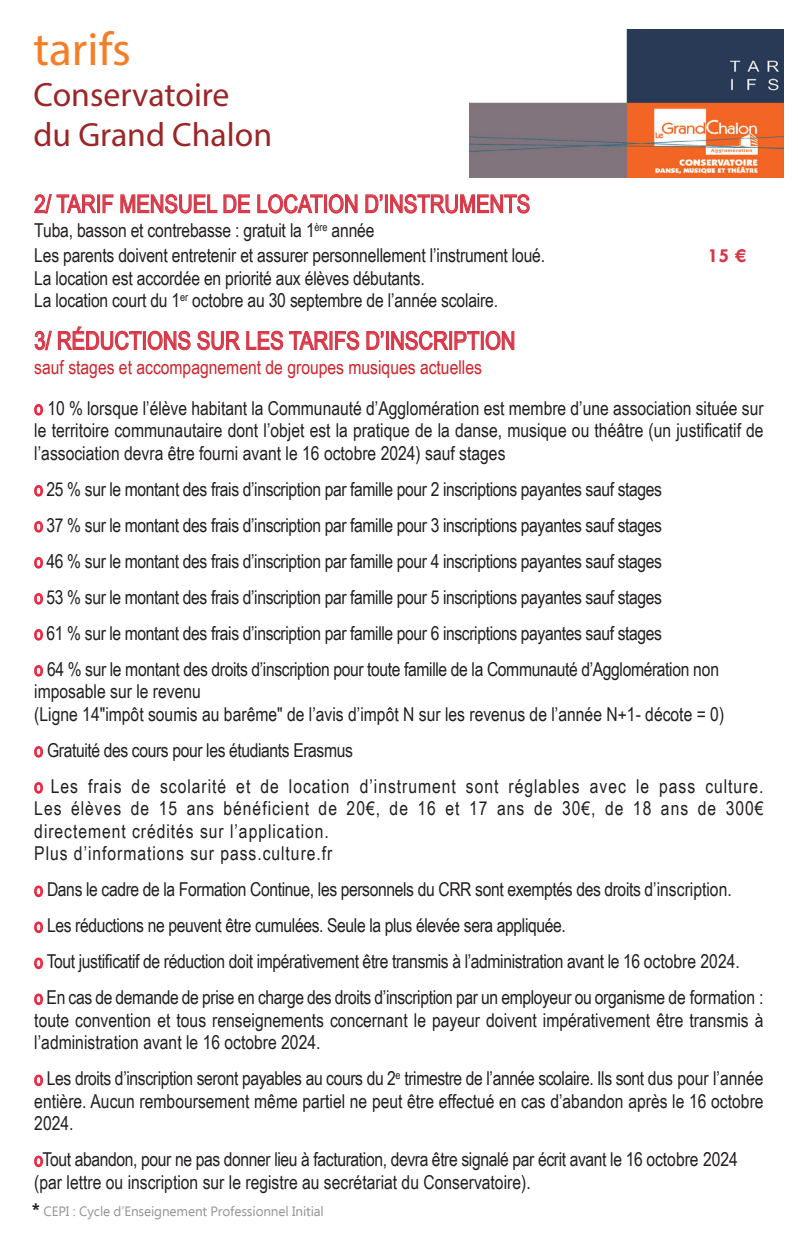
<style>
.page{position:relative;width:798px;height:1244px;background:#fff}
.page>*{position:absolute;margin:0;border:0;box-sizing:border-box;transform-origin:0 0}
.t1{font:47.25px "Myriad Pro";color:#f57d26}
.t2{font:33.75px "Myriad Pro";color:#9c2527}
.COURANT{font:24.75px "Arial Narrow";color:#d83747}
.COURANT-2{font:700 20.25px "Tw Cen";color:#d83747}
.COURANT-3{font:19.12px/22.5px "Arial Narrow";letter-spacing:-.02em;color:#231f20;text-align:justify}
.COURANT-4{font:19.12px/22.5px "Arial Narrow";color:#231f20}
.COURANT-5{font:19.12px "Arial Narrow";color:#d1232a}
.COURANT-6{font:19.12px "Arial Narrow";letter-spacing:.05em;color:#231f20}
.COURANT-7{font:13.5px "Ebrima";letter-spacing:-.01em;color:#939598}
.s1{color:#ed2541}
.s2{font-weight:700;font-size:18px;color:#231f20}
</style>
<div class="page">
<svg style="left:34px;top:326px;width:350px;height:25px"></svg>
<div style="left:386px;top:331px;width:3px;height:19px;border:1px solid #d83747"></div>
<svg style="left:391px;top:330px;width:123px;height:21px"></svg>
<svg style="left:34px;top:404px;width:9px;height:12px"></svg>
<svg style="left:34px;top:485px;width:9px;height:12px"></svg>
<svg style="left:34px;top:521px;width:9px;height:12px"></svg>
<svg style="left:34px;top:557px;width:9px;height:12px"></svg>
<svg style="left:34px;top:593px;width:9px;height:12px"></svg>
<svg style="left:34px;top:629px;width:9px;height:12px"></svg>
<svg style="left:34px;top:665px;width:9px;height:12px"></svg>
<svg style="left:34px;top:746px;width:9px;height:12px"></svg>
<svg style="left:34px;top:782px;width:9px;height:12px"></svg>
<svg style="left:34px;top:885px;width:9px;height:12px"></svg>
<svg style="left:34px;top:921px;width:9px;height:12px"></svg>
<svg style="left:34px;top:957px;width:9px;height:12px"></svg>
<svg style="left:34px;top:993px;width:9px;height:12px"></svg>
<svg style="left:34px;top:1074px;width:9px;height:12px"></svg>
<svg style="left:34px;top:1155px;width:9px;height:12px"></svg>
<img style="left:469px;top:30px;width:313px;height:147px">
<svg style="left:34px;top:194px;width:80px;height:20px"></svg>
<svg style="left:120px;top:194px;width:238px;height:20px"></svg>
<svg style="left:365px;top:194px;width:18px;height:20px"></svg>
<div style="left:385px;top:194px;width:3px;height:19px;border:1px solid #d83747"></div>
<svg style="left:390px;top:194px;width:140px;height:20px"></svg>
<p class="t1" style="left:33px;top:20px;width:99px">tarifs</p>
<p class="t2" style="left:33px;top:73px;width:197px">Conservatoire</p>
<p class="t2" style="left:33px;top:114px;width:240px">du Grand Chalon</p>
<p class="COURANT" style="left:34px;top:186px;width:497px">2/ TARIF MENSUEL DE LOCATION D’INSTRUMENTS</p>
<p class="COURANT-3" style="left:34px;top:219px;width:341px">Tuba, basson et contrebasse : gratuit la 1<sup>ère</sup> année</p>
<p class="COURANT-3" style="left:34px;top:243px;width:512px">Les parents doivent entretenir et assurer personnellement l’instrument loué.</p>
<p class="COURANT-2" style="left:707px;top:243px;width:40px">15 €</p>
<p class="COURANT-3" style="left:34px;top:266px;width:392px">La location est accordée en priorité aux élèves débutants.</p>
<p class="COURANT-3" style="left:34px;top:288px;width:465px">La location court du 1<sup>er</sup> octobre au 30 septembre de l’année scolaire.</p>
<p class="COURANT" style="left:34px;top:322px;width:482px">3/ RÉDUCTIONS SUR LES TARIFS D’INSCRIPTION</p>
<p class="COURANT-5" style="left:34px;top:353px;width:449px">sauf stages et accompagnement de groupes musiques actuelles</p>
<p class="COURANT-3" style="left:34px;top:396px;width:730px"><span class="s1">ο</span> 10 % lorsque l’élève habitant la Communauté d’Agglomération est membre d’une association située sur le territoire communautaire dont l’objet est la pratique de la danse, musique ou théâtre (un justificatif de l’association devra être fourni avant le 16 octobre 2024) sauf stages</p>
<p class="COURANT-3" style="left:34px;top:477px;width:629px"><span class="s1">ο</span> 25 % sur le montant des frais d’inscription par famille pour 2 inscriptions payantes sauf stages</p>
<p class="COURANT-3" style="left:34px;top:513px;width:629px"><span class="s1">ο</span> 37 % sur le montant des frais d’inscription par famille pour 3 inscriptions payantes sauf stages</p>
<p class="COURANT-3" style="left:34px;top:549px;width:629px"><span class="s1">ο</span> 46 % sur le montant des frais d’inscription par famille pour 4 inscriptions payantes sauf stages</p>
<p class="COURANT-3" style="left:34px;top:585px;width:629px"><span class="s1">ο</span> 53 % sur le montant des frais d’inscription par famille pour 5 inscriptions payantes sauf stages</p>
<p class="COURANT-3" style="left:34px;top:621px;width:629px"><span class="s1">ο</span> 61 % sur le montant des frais d’inscription par famille pour 6 inscriptions payantes sauf stages</p>
<p class="COURANT-4" style="left:34px;top:657px;width:691px"><span class="s1">ο</span> 64 % sur le montant des droits d’inscription pour toute famille de la Communauté d’Agglomération non imposable sur le revenu<br>(Ligne 14"impôt soumis au barême" de l’avis d’impôt N sur les revenus de l’année N+1- décote = 0)</p>
<p class="COURANT-3" style="left:34px;top:738px;width:320px"><span class="s1">ο</span> Gratuité des cours pour les étudiants Erasmus</p>
<p class="COURANT-3" style="left:34px;top:774px;width:730px"><span class="s1">ο</span> Les frais de scolarité et de location d’instrument sont réglables avec le pass culture.<br>Les élèves de 15 ans bénéficient de 20€, de 16 et 17 ans de 30€, de 18 ans de 300€ directement crédités sur l’application.</p>
<p class="COURANT-6" style="left:34px;top:839px;width:299px">Plus d’informations sur pass.culture.fr</p>
<p class="COURANT-3" style="left:34px;top:877px;width:698px"><span class="s1">ο</span> Dans le cadre de la Formation Continue, les personnels du CRR sont exemptés des droits d’inscription.</p>
<p class="COURANT-3" style="left:34px;top:913px;width:533px"><span class="s1">ο</span> Les réductions ne peuvent être cumulées. Seule la plus élevée sera appliquée.</p>
<p class="COURANT-3" style="left:34px;top:949px;width:706px"><span class="s1">ο</span> Tout justificatif de réduction doit impérativement être transmis à l’administration avant le 16 octobre 2024.</p>
<p class="COURANT-3" style="left:34px;top:985px;width:730px"><span class="s1">ο</span> En cas de demande de prise en charge des droits d’inscription par un employeur ou organisme de formation :</p>
<p class="COURANT-4" style="left:34px;top:1008px;width:730px">toute convention et tous renseignements concernant le payeur doivent impérativement être transmis à l’administration avant le 16 octobre 2024.</p>
<p class="COURANT-3" style="left:34px;top:1066px;width:730px"><span class="s1">ο</span> Les droits d’inscription seront payables au cours du 2<sup>e</sup> trimestre de l’année scolaire. Ils sont dus pour l’année entière. Aucun remboursement même partiel ne peut être effectué en cas d’abandon après le 16 octobre 2024.</p>
<p class="COURANT-3" style="left:34px;top:1147px;width:705px"><span class="s1">ο</span>Tout abandon, pour ne pas donner lieu à facturation, devra être signalé par écrit avant le 16 octobre 2024</p>
<p class="COURANT-4" style="left:34px;top:1170px;width:497px">(par lettre ou inscription sur le registre au secrétariat du Conservatoire).</p>
<p class="COURANT-7" style="left:32px;top:1201px;width:293px"><span class="s2">*</span> CEPI : Cycle d’Enseignement Professionnel Initial</p>
</div>
